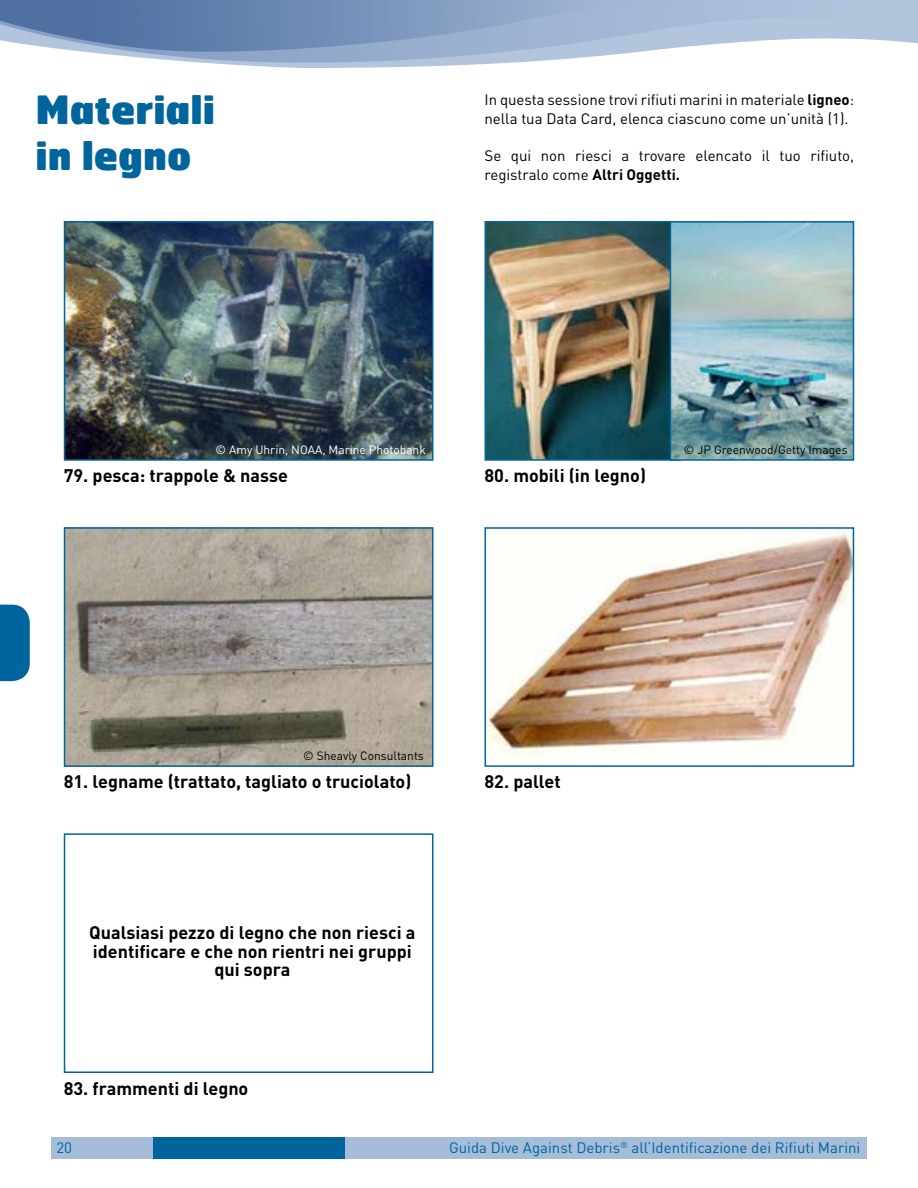
<style>
.page{position:relative;width:918px;height:1188px;background:#fff}
.page>*{position:absolute;margin:0;border:0;box-sizing:border-box;transform-origin:0 0}
.t1{font:900 39px/46.8px "Hermes FB";color:#00649d}
.t2{font:700 18px/18.8px "DINOT";color:#000;text-align:center}
.t3{font:15px/18.8px "DINOT";color:#000}
.t4{font:15px "DINOT";color:#00649d}
.t5{font:12px "DINOT";color:#000}
.t6{font:12px "DINOT";color:#fff}
.s1{font-weight:700}
</style>
<div class="page">
<div style="left:51px;top:1137px;width:816px;height:21px;background:#a5bdd8"></div>
<div style="left:153px;top:1137px;width:191px;height:21px;background:#00649d"></div>
<svg style="left:223px;top:64px;width:261px;height:4px"></svg>
<svg style="left:87px;top:0;width:831px;height:64px;fill:#b2c5dd"></svg>
<svg style="left:0;top:0;width:709px;height:52px;background:#829bc0"></svg>
<img style="left:488px;top:530px;width:363px;height:229px">
<div style="left:485px;top:527px;width:369px;height:240px;border:2px solid #00649d"></div>
<div style="left:64px;top:833px;width:369px;height:240px;border:2px solid #00649d"></div>
<img style="left:67px;top:530px;width:363px;height:234px">
<div style="left:64px;top:527px;width:369px;height:240px;border:2px solid #00649d"></div>
<img style="left:488px;top:224px;width:182px;height:234px">
<div style="left:485px;top:221px;width:196px;height:240px;border:2px solid #00649d"></div>
<img style="left:673px;top:224px;width:178px;height:234px">
<div style="left:670px;top:221px;width:184px;height:240px;border:2px solid #00649d"></div>
<img style="left:67px;top:224px;width:363px;height:234px">
<div style="left:64px;top:221px;width:369px;height:240px;border:2px solid #00649d"></div>
<svg style="left:0;top:605px;width:30px;height:76px;background:#0f6da3"></svg>
<h1 class="t1" style="left:36px;top:84px;width:181px">Materiali in legno</h1>
<p class="t3" style="left:485px;top:90px;width:371px">In questa sessione trovi rifiuti marini in materiale <span class="s1">ligneo</span>: nella tua Data Card, elenca ciascuno come un’unità (1).</p>
<p class="t3" style="left:485px;top:146px;width:371px">Se qui non riesci a trovare elencato il tuo rifiuto, registralo come <span class="s1">Altri Oggetti.</span></p>
<p class="t6" style="left:216px;top:442px;width:212px">© Amy Uhrin, NOAA, Marine Photobank</p>
<p class="t5" style="left:684px;top:442px;width:165px">© JP Greenwood/Getty Images</p>
<p class="t2" style="left:64px;top:466px;width:226px">79. pesca: trappole &amp; nasse</p>
<p class="t2" style="left:485px;top:466px;width:163px">80. mobili (in legno)</p>
<p class="t5" style="left:303px;top:748px;width:122px">© Sheavly Consultants</p>
<p class="t2" style="left:64px;top:772px;width:349px">81. legname (trattato, tagliato o truciolato)</p>
<p class="t2" style="left:485px;top:772px;width:78px">82. pallet</p>
<p class="t2" style="left:89px;top:922px;width:328px">Qualsiasi pezzo di legno che non riesci a identificare e che non rientri nei gruppi qui sopra</p>
<p class="t2" style="left:64px;top:1078px;width:186px">83. frammenti di legno</p>
<p class="t4" style="left:56px;top:1139px;width:17px">20</p>
<p class="t4" style="left:449px;top:1138px;width:413px">Guida Dive Against Debris<sup>®</sup> all’Identificazione dei Rifiuti Marini</p>
</div>
